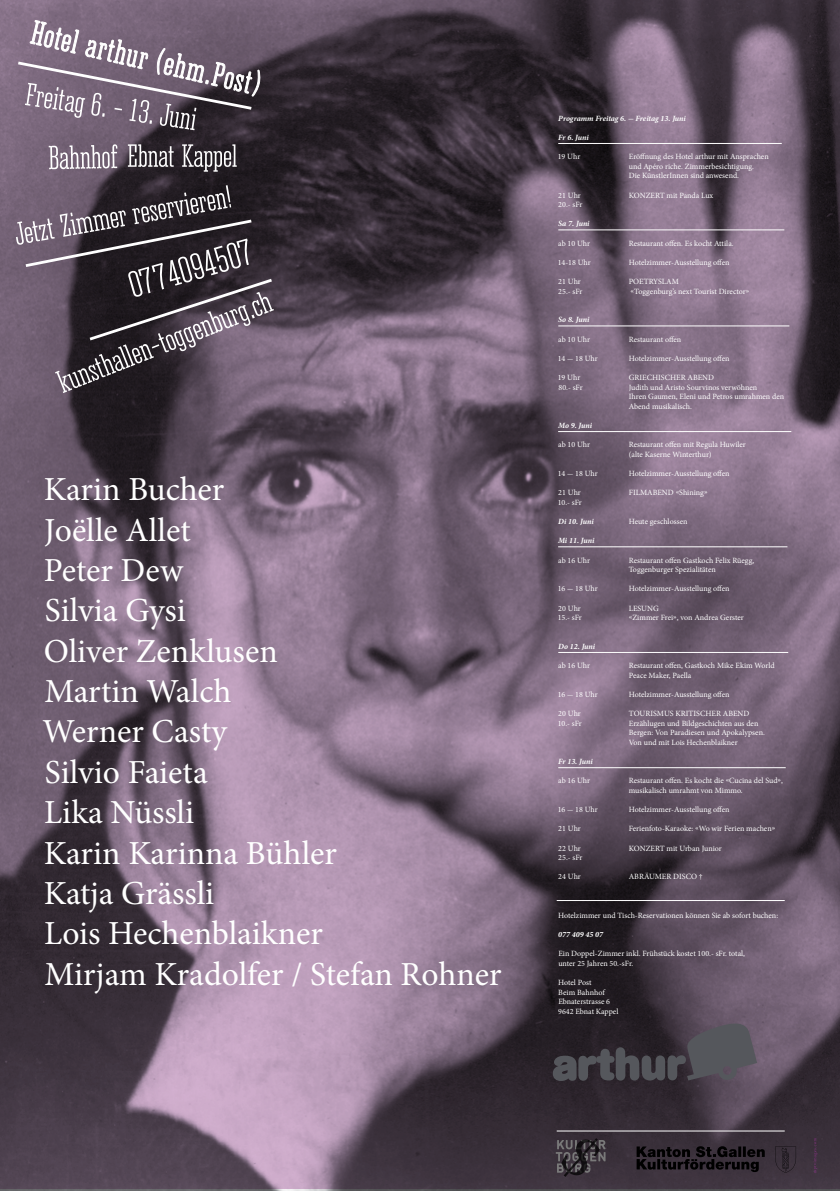
<style>
.page{position:relative;width:840px;height:1191px;background:#fff}
.page>*{position:absolute;margin:0;border:0;box-sizing:border-box;transform-origin:0 0}
.t1{font:33.6px/40.4px "Minion Pro";color:#fff}
.t2{font:8px/9.6px "Minion Pro";color:#fff}
.t3{font:italic 700 8px "Minion Pro";letter-spacing:-.01em;color:#fff}
</style>
<div class="page">
<img style="left:0;top:0;width:839px;height:1191px">
<svg style="left:813px;top:1138px;width:3px;height:35px"></svg>
<hr style="left:558px;top:143px;width:223px;height:1px;background:#fff">
<hr style="left:558px;top:229px;width:225px;height:1px;background:#fff">
<hr style="left:558px;top:325px;width:231px;height:1px;background:#fff">
<hr style="left:558px;top:431px;width:232px;height:1px;background:#fff">
<hr style="left:558px;top:546px;width:229px;height:1px;background:#fff">
<hr style="left:558px;top:652px;width:229px;height:1px;background:#fff">
<hr style="left:558px;top:767px;width:227px;height:1px;background:#fff">
<hr style="left:556px;top:900px;width:228px;height:1px;background:#fff">
<hr style="left:556px;top:1130px;width:228px;height:1px;background:#fff">
<svg style="left:552px;top:1023px;width:204px;height:58px;background:#413d44"></svg>
<svg style="left:636px;top:1146px;width:128px;height:26px;background:#231d23"></svg>
<svg style="left:774px;top:1146px;width:21px;height:26px"></svg>
<svg style="left:555px;top:1138px;width:50px;height:39px;background:#403a40"></svg>
<svg style="left:128px;top:144px;width:108px;height:28px;background:#5d585d"></svg>
<svg style="left:16px;top:185px;width:259px;height:208px;background:#524953"></svg>
<svg style="left:15px;top:20px;width:246px;height:110px;background:#817483"></svg>
<svg style="left:49px;top:144px;width:68px;height:25px"></svg>
<h1 class="t1" style="left:42px;top:469px;width:460px">Karin Bucher<br>Joëlle Allet<br>Peter Dew<br>Silvia Gysi<br>Oliver Zenklusen<br>Martin Walch<br>Werner Casty<br>Silvio Faieta<br>Lika Nüssli<br>Karin Karinna Bühler<br>Katja Grässli<br>Lois Hechenblaikner<br>Mirjam Kradolfer / Stefan Rohner</h1>
<p class="t3" style="left:558px;top:112px;width:129px">Programm Freitag 6. - Freitag 13. Juni</p>
<p class="t3" style="left:558px;top:132px;width:32px">Fr 6. Juni</p>
<p class="t2" style="left:557px;top:152px;width:24px">19 Uhr</p>
<p class="t2" style="left:628px;top:152px;width:141px">Eröffnung des Hotel arthur mit Ansprachen und Apéro riche. Zimmerbesichtigung.<br>Die KünstlerInnen sind anwesend.</p>
<p class="t2" style="left:558px;top:190px;width:24px">21 Uhr</p>
<p class="t2" style="left:628px;top:190px;width:86px">KONZERT mit Panda Lux</p>
<p class="t2" style="left:558px;top:200px;width:26px">20.- sFr</p>
<p class="t3" style="left:558px;top:218px;width:33px">Sa 7. Juni</p>
<p class="t2" style="left:558px;top:238px;width:33px">ab 10 Uhr</p>
<p class="t2" style="left:628px;top:238px;width:106px">Restaurant offen. Es kocht Attila.</p>
<p class="t2" style="left:557px;top:257px;width:35px">14-18 Uhr</p>
<p class="t2" style="left:628px;top:257px;width:102px">Hotelzimmer-Ausstellung offen</p>
<p class="t2" style="left:558px;top:277px;width:24px">21 Uhr</p>
<p class="t2" style="left:628px;top:277px;width:52px">POETRYSLAM</p>
<p class="t2" style="left:558px;top:286px;width:26px">25.- sFr</p>
<p class="t2" style="left:630px;top:286px;width:120px">«Toggenburg’s next Tourist Director»</p>
<p class="t3" style="left:558px;top:314px;width:33px">So 8. Juni</p>
<p class="t2" style="left:558px;top:334px;width:33px">ab 10 Uhr</p>
<p class="t2" style="left:628px;top:334px;width:54px">Restaurant offen</p>
<p class="t2" style="left:557px;top:353px;width:42px">14 - 18 Uhr</p>
<p class="t2" style="left:628px;top:353px;width:102px">Hotelzimmer-Ausstellung offen</p>
<p class="t2" style="left:557px;top:373px;width:24px">19 Uhr</p>
<p class="t2" style="left:628px;top:373px;width:87px">GRIECHISCHER ABEND</p>
<p class="t2" style="left:558px;top:382px;width:26px">80.- sFr</p>
<p class="t2" style="left:628px;top:382px;width:157px">Judith und Aristo Sourvinos verwöhnen<br>Ihren Gaumen, Eleni und Petros umrahmen den<br>Abend musikalisch.</p>
<p class="t3" style="left:558px;top:420px;width:35px">Mo 9. Juni</p>
<p class="t2" style="left:558px;top:440px;width:33px">ab 10 Uhr</p>
<p class="t2" style="left:628px;top:440px;width:119px">Restaurant offen mit Regula Huwiler (alte Kaserne Winterthur)</p>
<p class="t2" style="left:557px;top:469px;width:42px">14 - 18 Uhr</p>
<p class="t2" style="left:628px;top:469px;width:102px">Hotelzimmer-Ausstellung offen</p>
<p class="t2" style="left:558px;top:488px;width:24px">21 Uhr</p>
<p class="t2" style="left:628px;top:488px;width:80px">FILMABEND «Shining»</p>
<p class="t2" style="left:557px;top:497px;width:26px">10.- sFr</p>
<p class="t3" style="left:558px;top:516px;width:37px">Di 10. Juni</p>
<p class="t2" style="left:628px;top:517px;width:60px">Heute geschlossen</p>
<p class="t3" style="left:558px;top:535px;width:38px">Mi 11. Juni</p>
<p class="t2" style="left:558px;top:555px;width:33px">ab 16 Uhr</p>
<p class="t2" style="left:628px;top:555px;width:127px">Restaurant offen Gastkoch Felix Rüegg,<br>Toggenburger Spezialitäten</p>
<p class="t2" style="left:557px;top:584px;width:42px">16 - 18 Uhr</p>
<p class="t2" style="left:628px;top:584px;width:102px">Hotelzimmer-Ausstellung offen</p>
<p class="t2" style="left:558px;top:603px;width:24px">20 Uhr</p>
<p class="t2" style="left:628px;top:603px;width:31px">LESUNG</p>
<p class="t2" style="left:557px;top:613px;width:26px">15.- sFr</p>
<p class="t2" style="left:628px;top:613px;width:117px">«Zimmer Frei», von Andrea Gerster</p>
<p class="t3" style="left:558px;top:640px;width:38px">Do 12. Juni</p>
<p class="t2" style="left:558px;top:661px;width:33px">ab 16 Uhr</p>
<p class="t2" style="left:628px;top:661px;width:147px">Restaurant offen, Gastkoch Mike Ekim World<br>Peace Maker, Paella</p>
<p class="t2" style="left:557px;top:689px;width:42px">16 - 18 Uhr</p>
<p class="t2" style="left:628px;top:689px;width:102px">Hotelzimmer-Ausstellung offen</p>
<p class="t2" style="left:558px;top:709px;width:24px">20 Uhr</p>
<p class="t2" style="left:628px;top:709px;width:122px">TOURISMUS KRITISCHER ABEND</p>
<p class="t2" style="left:557px;top:718px;width:26px">10.- sFr</p>
<p class="t2" style="left:628px;top:718px;width:137px">Erzählugen und Bildgeschichten aus den<br>Bergen: Von Paradiesen und Apokalypsen.<br>Von und mit Lois Hechenblaikner</p>
<p class="t3" style="left:558px;top:756px;width:36px">Fr 13. Juni</p>
<p class="t2" style="left:558px;top:776px;width:33px">ab 16 Uhr</p>
<p class="t2" style="left:628px;top:776px;width:156px">Restaurant offen. Es kocht die «Cucina del Sud», musikalisch umrahmt von Mimmo.</p>
<p class="t2" style="left:557px;top:805px;width:42px">16 - 18 Uhr</p>
<p class="t2" style="left:628px;top:805px;width:102px">Hotelzimmer-Ausstellung offen</p>
<p class="t2" style="left:558px;top:824px;width:24px">21 Uhr</p>
<p class="t2" style="left:628px;top:824px;width:148px">Ferienfoto-Karaoke: «Wo wir Ferien machen»</p>
<p class="t2" style="left:558px;top:843px;width:24px">22 Uhr</p>
<p class="t2" style="left:628px;top:843px;width:94px">KONZERT mit Urban Junior</p>
<p class="t2" style="left:558px;top:853px;width:26px">25.- sFr</p>
<p class="t2" style="left:558px;top:872px;width:24px">24 Uhr</p>
<p class="t2" style="left:628px;top:872px;width:75px">ABRÄUMER DISCO †</p>
<p class="t2" style="left:558px;top:910px;width:221px">Hotelzimmer und Tisch-Reservationen können Sie ab sofort buchen:</p>
<p class="t3" style="left:558px;top:928px;width:46px">077 409 45 07</p>
<p class="t2" style="left:558px;top:949px;width:188px">Ein Doppel-Zimmer inkl. Frühstück kostet 100.- sFr. total, unter 25 Jahren 50.-sFr.</p>
<p class="t2" style="left:558px;top:977px;width:62px">Hotel Post<br>Beim Bahnhof<br>Ebnaterstrasse 6<br>9642 Ebnat Kappel</p>
</div>
